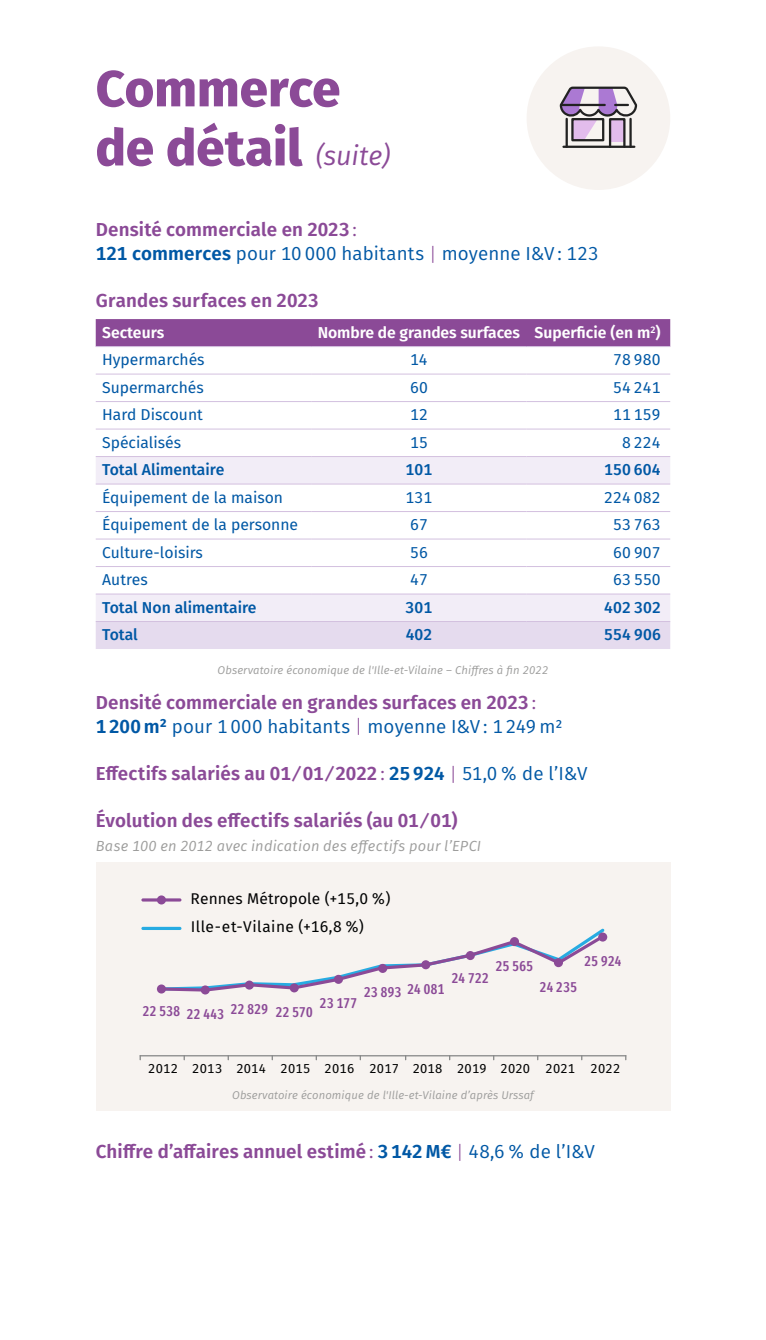
<style>
.page{position:relative;width:766px;height:1340px;background:#fff}
.page>*{position:absolute;margin:0;border:0;box-sizing:border-box;transform-origin:0 0}
.t1{font:800 50.62px/59.2px "Fira Sans";color:#8b4a97}
.t2{font:600 18.9px/23.6px "Fira Sans";letter-spacing:.01em;color:#8b4a97}
.t3{font:18.9px/23.6px "Fira Sans";letter-spacing:.01em;color:#0058a5}
.t4{font:15.75px "Fira Sans";letter-spacing:.01em;color:#0058a5}
.t5{font:500 15.75px "Fira Sans";color:#0058a5}
.t6{font:600 15.75px "Fira Sans";letter-spacing:-.005em;color:#fff}
.t7{font:15.53px/28.3px "Fira Sans";letter-spacing:.01em;color:#010202}
.t8{font:italic 14.62px "Fira Sans";letter-spacing:.015em;color:#9d9d9c}
.t9{font:500 14.17px "Fira Sans Compressed";letter-spacing:.035em;color:#8b4a97}
.t10{font:13.05px "Fira Sans";letter-spacing:.02em;color:#010202}
.t11{font:italic 11.25px "Fira Sans";letter-spacing:.01em;color:#9d9d9c}
.s1{font-weight:400;font-style:italic;font-size:27px}
.s2{font-weight:600;color:#8b4a97}
.s3{color:#8b4a97}
.s4{font-weight:600}
.s5{font-weight:300;color:#8b4a97}
.s6{font-weight:400}
.s7{color:#0058a5}
.s8{font-weight:400;color:#0058a5}
.s9{font-weight:300}
.s10{color:#010102}
</style>
<div class="page">
<div style="left:96px;top:862px;width:574px;height:248px;background:#f7f3f0"></div>
<svg style="left:166px;top:928px;width:438px;height:63px"></svg>
<hr style="left:139px;top:1055px;width:487px;height:1px;background:#888989">
<div style="left:201px;top:985px;width:9px;height:9px;background:#8b4a97;border-radius:50%"></div>
<div style="left:245px;top:980px;width:9px;height:9px;background:#8b4a97;border-radius:50%"></div>
<div style="left:289px;top:983px;width:10px;height:9px;background:#8b4a97;border-radius:50%"></div>
<div style="left:334px;top:974px;width:9px;height:9px;background:#8b4a97;border-radius:50%"></div>
<div style="left:378px;top:963px;width:9px;height:9px;background:#8b4a97;border-radius:50%"></div>
<div style="left:421px;top:960px;width:9px;height:9px;background:#8b4a97;border-radius:50%"></div>
<div style="left:465px;top:951px;width:9px;height:9px;background:#8b4a97;border-radius:50%"></div>
<div style="left:510px;top:937px;width:9px;height:9px;background:#8b4a97;border-radius:50%"></div>
<div style="left:553px;top:958px;width:10px;height:9px;background:#8b4a97;border-radius:50%"></div>
<div style="left:598px;top:932px;width:9px;height:9px;background:#8b4a97;border-radius:50%"></div>
<hr style="left:141px;top:898px;width:40px;height:3px;background:#8b4a97;border-radius:2px">
<svg style="left:141px;top:926px;width:40px;height:4px"></svg>
<div style="left:157px;top:895px;width:9px;height:9px;background:#8b4a97;border-radius:50%"></div>
<div style="left:157px;top:984px;width:9px;height:9px;background:#8b4a97;border-radius:50%"></div>
<div style="left:526px;top:46px;width:144px;height:144px;background:#f7f3f0;border-radius:50%"></div>
<div style="left:96px;top:319px;width:574px;height:27px;background:#8b4a97"></div>
<svg style="left:96px;top:457px;width:574px;height:164px"></svg>
<div style="left:96px;top:622px;width:574px;height:27px;background:#e5dbee"></div>
<hr style="left:96px;top:346px;width:215px;height:1px;background:#d3c0df">
<hr style="left:311px;top:346px;width:215px;height:1px;background:#d3c0df">
<hr style="left:526px;top:346px;width:144px;height:1px;background:#d3c0df">
<hr style="left:96px;top:374px;width:215px;height:1px;background:#d3c0df">
<hr style="left:311px;top:374px;width:215px;height:1px;background:#d3c0df">
<hr style="left:526px;top:374px;width:144px;height:1px;background:#d3c0df">
<hr style="left:96px;top:401px;width:215px;height:1px;background:#d3c0df">
<hr style="left:311px;top:401px;width:215px;height:1px;background:#d3c0df">
<hr style="left:526px;top:401px;width:144px;height:1px;background:#d3c0df">
<hr style="left:96px;top:428px;width:215px;height:1px;background:#d3c0df">
<hr style="left:311px;top:428px;width:215px;height:1px;background:#d3c0df">
<hr style="left:526px;top:428px;width:144px;height:1px;background:#d3c0df">
<hr style="left:96px;top:456px;width:215px;height:1px;background:#d3c0df">
<hr style="left:311px;top:456px;width:215px;height:1px;background:#d3c0df">
<hr style="left:526px;top:456px;width:144px;height:1px;background:#d3c0df">
<hr style="left:96px;top:483px;width:215px;height:1px;background:#d3c0df">
<hr style="left:311px;top:483px;width:215px;height:1px;background:#d3c0df">
<hr style="left:526px;top:483px;width:144px;height:1px;background:#d3c0df">
<hr style="left:96px;top:511px;width:215px;height:1px;background:#d3c0df">
<hr style="left:311px;top:511px;width:215px;height:1px;background:#d3c0df">
<hr style="left:526px;top:511px;width:144px;height:1px;background:#d3c0df">
<hr style="left:96px;top:538px;width:215px;height:1px;background:#d3c0df">
<hr style="left:311px;top:538px;width:215px;height:1px;background:#d3c0df">
<hr style="left:526px;top:538px;width:144px;height:1px;background:#d3c0df">
<hr style="left:96px;top:566px;width:215px;height:1px;background:#d3c0df">
<hr style="left:311px;top:566px;width:215px;height:1px;background:#d3c0df">
<hr style="left:526px;top:566px;width:144px;height:1px;background:#d3c0df">
<hr style="left:96px;top:593px;width:215px;height:1px;background:#d3c0df">
<hr style="left:311px;top:593px;width:215px;height:1px;background:#d3c0df">
<hr style="left:526px;top:593px;width:144px;height:1px;background:#d3c0df">
<hr style="left:96px;top:621px;width:215px;height:1px;background:#d3c0df">
<hr style="left:311px;top:621px;width:215px;height:1px;background:#d3c0df">
<hr style="left:526px;top:621px;width:144px;height:1px;background:#d3c0df">
<svg style="left:611px;top:140px;width:11px;height:2px"></svg>
<hr style="left:565px;top:119px;width:2px;height:28px;background:#222">
<hr style="left:629px;top:119px;width:2px;height:28px;background:#222">
<hr style="left:563px;top:146px;width:71px;height:2px;background:#222">
<div style="left:571px;top:118px;width:33px;height:23px;border:2px solid #222"></div>
<div style="left:608px;top:118px;width:17px;height:30px;border:2px solid #222"></div>
<svg style="left:559px;top:86px;width:78px;height:54px"></svg>
<h1 class="t1" style="left:96px;top:55px;width:296px">Commerce de détail <span class="s1">(suite)</span></h1>
<p class="t3" style="left:96px;top:217px;width:504px"><span class="s2">Densité commerciale en 2023</span> <span class="s3">:<br></span><span class="s4">121 commerces</span> pour 10 000 habitants <span class="s5">|</span> moyenne I&amp;V : 123</p>
<p class="t2" style="left:96px;top:288px;width:224px">Grandes surfaces en 2023</p>
<p class="t6" style="left:102px;top:319px;width:64px">Secteurs</p>
<p class="t6" style="left:317px;top:319px;width:344px">Nombre de grandes surfaces Superficie (en m<sup>2</sup>)</p>
<p class="t4" style="left:102px;top:348px;width:104px">Hypermarchés</p>
<p class="t4" style="left:410px;top:348px;width:19px">14</p>
<p class="t4" style="left:613px;top:348px;width:49px">78 980</p>
<p class="t4" style="left:102px;top:375px;width:103px">Supermarchés</p>
<p class="t4" style="left:410px;top:375px;width:19px">60</p>
<p class="t4" style="left:613px;top:375px;width:49px">54 241</p>
<p class="t4" style="left:102px;top:403px;width:102px">Hard Discount</p>
<p class="t4" style="left:410px;top:403px;width:19px">12</p>
<p class="t4" style="left:613px;top:403px;width:49px">11 159</p>
<p class="t4" style="left:102px;top:430px;width:80px">Spécialisés</p>
<p class="t4" style="left:410px;top:430px;width:19px">15</p>
<p class="t4" style="left:622px;top:430px;width:40px">8 224</p>
<p class="t5" style="left:102px;top:457px;width:124px">Total Alimentaire</p>
<p class="t5" style="left:405px;top:457px;width:28px">101</p>
<p class="t5" style="left:604px;top:457px;width:58px">150 604</p>
<p class="t4" style="left:102px;top:485px;width:182px">Équipement de la maison</p>
<p class="t4" style="left:405px;top:485px;width:28px">131</p>
<p class="t4" style="left:604px;top:485px;width:58px">224 082</p>
<p class="t4" style="left:102px;top:513px;width:197px">Équipement de la personne</p>
<p class="t4" style="left:410px;top:513px;width:19px">67</p>
<p class="t4" style="left:613px;top:513px;width:49px">53 763</p>
<p class="t4" style="left:102px;top:540px;width:102px">Culture-loisirs</p>
<p class="t4" style="left:410px;top:540px;width:19px">56</p>
<p class="t4" style="left:613px;top:540px;width:49px">60 907</p>
<p class="t4" style="left:102px;top:568px;width:47px">Autres</p>
<p class="t4" style="left:410px;top:568px;width:19px">47</p>
<p class="t4" style="left:613px;top:568px;width:49px">63 550</p>
<p class="t5" style="left:102px;top:595px;width:156px">Total Non alimentaire</p>
<p class="t5" style="left:405px;top:595px;width:28px">301</p>
<p class="t5" style="left:604px;top:595px;width:58px">402 302</p>
<p class="t5" style="left:102px;top:622px;width:37px">Total</p>
<p class="t5" style="left:405px;top:622px;width:28px">402</p>
<p class="t5" style="left:604px;top:622px;width:58px">554 906</p>
<p class="t11" style="left:217px;top:661px;width:332px">Observatoire économique de l'Ille-et-Vilaine – Chiffres à fin 2022</p>
<p class="t2" style="left:96px;top:689px;width:468px">Densité commerciale en grandes surfaces en 2023 <span class="s6">:<br></span><span class="s7">1 200 m²</span> <span class="s8">pour 1 000 habitants</span> <span class="s9">|</span> <span class="s8">moyenne I&amp;V : 1 249 m2</span></p>
<p class="t2" style="left:96px;top:760px;width:493px">Effectifs salariés au 01 ⁄ 01 ⁄ 2022 <span class="s6">:</span> <span class="s7">25 924</span> <span class="s9">|</span> <span class="s8">51,0 % de l’I&amp;V</span></p>
<p class="t2" style="left:96px;top:807px;width:363px">Évolution des effectifs salariés (au 01 ⁄ 01)</p>
<p class="t8" style="left:96px;top:835px;width:387px">Base 100 en 2012 avec indication des effectifs pour l’EPCI</p>
<p class="t7" style="left:190px;top:883px;width:201px"><span class="s10">Rennes Métropole</span> (+15,0 %)<br>Ille-et-Vilaine (+16,8 %)</p>
<p class="t9" style="left:143px;top:1000px;width:171px">22 538 22 443 22 829 22 570</p>
<p class="t9" style="left:495px;top:954px;width:39px">25 565</p>
<p class="t9" style="left:451px;top:966px;width:39px">24 722</p>
<p class="t9" style="left:364px;top:979px;width:82px">23 893 24 081</p>
<p class="t9" style="left:320px;top:991px;width:38px">23 177</p>
<p class="t9" style="left:539px;top:975px;width:39px">24 235</p>
<p class="t9" style="left:584px;top:949px;width:39px">25 924</p>
<p class="t10" style="left:148px;top:1058px;width:473px">2012 2013 2014 2015 2016 2017 2018 2019 2020 2021 2022</p>
<p class="t11" style="left:232px;top:1086px;width:303px">Observatoire économique de l'Ille-et-Vilaine d’après Urssaf</p>
<p class="t2" style="left:96px;top:1138px;width:500px">Chiffre d’affaires annuel estimé <span class="s6">:</span> <span class="s7">3 142 M€</span> <span class="s9">|</span> <span class="s8">48,6 % de l’I&amp;V</span></p>
</div>
